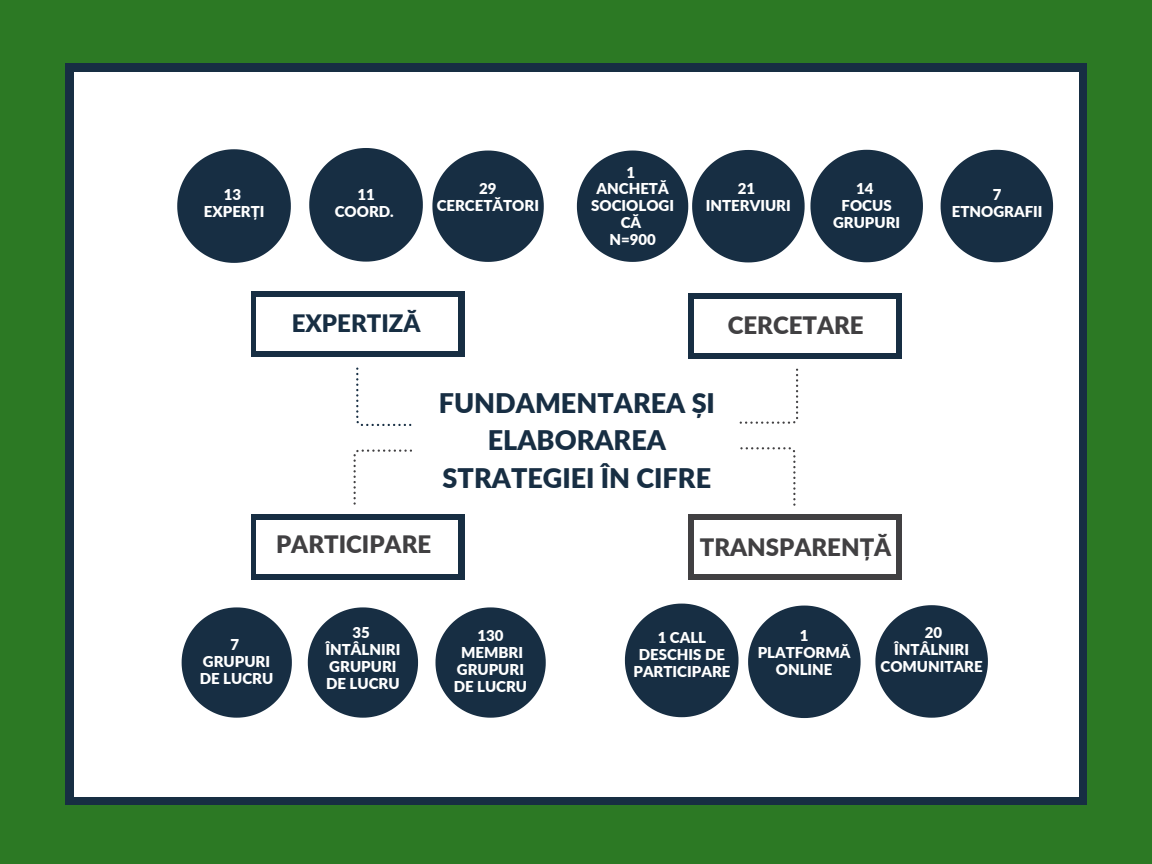
<style>
.page{position:relative;width:1152px;height:864px;background:#2c7924}
.page>*{position:absolute;margin:0;border:0;box-sizing:border-box;transform-origin:0 0}
.t1{font:900 27px/37.2px "Lato";color:#172e43;text-align:center}
.t2{font:900 24px "Lato";color:#414042}
.t3{font:900 24px "Lato";color:#172e43}
.t4{font:900 15px/16.8px "Lato";color:#fff;text-align:center}
</style>
<div class="page">
<div style="left:66px;top:64px;width:1021px;height:741px;background:#172e43"></div>
<div style="left:74px;top:72px;width:1004px;height:725px;background:#fff"></div>
<div style="left:251px;top:291px;width:213px;height:66px;background:#172e43"></div>
<div style="left:257px;top:297px;width:201px;height:54px;background:#fff"></div>
<div style="left:688px;top:293px;width:214px;height:66px;background:#172e43"></div>
<div style="left:694px;top:299px;width:202px;height:54px;background:#fff"></div>
<div style="left:251px;top:514px;width:213px;height:66px;background:#172e43"></div>
<div style="left:257px;top:520px;width:201px;height:54px;background:#fff"></div>
<div style="left:688px;top:514px;width:214px;height:66px;background:#414042"></div>
<div style="left:694px;top:520px;width:202px;height:54px;background:#fff"></div>
<svg style="left:875px;top:605px;width:113px;height:113px"></svg>
<svg style="left:740px;top:447px;width:56px;height:59px"></svg>
<svg style="left:748px;top:606px;width:113px;height:112px"></svg>
<svg style="left:625px;top:604px;width:114px;height:113px"></svg>
<svg style="left:436px;top:607px;width:110px;height:111px"></svg>
<svg style="left:354px;top:450px;width:58px;height:55px"></svg>
<svg style="left:308px;top:607px;width:110px;height:111px"></svg>
<svg style="left:182px;top:607px;width:110px;height:111px"></svg>
<svg style="left:177px;top:149px;width:114px;height:114px"></svg>
<svg style="left:356px;top:368px;width:55px;height:58px"></svg>
<svg style="left:309px;top:148px;width:114px;height:114px"></svg>
<svg style="left:432px;top:151px;width:112px;height:111px"></svg>
<svg style="left:740px;top:369px;width:58px;height:55px"></svg>
<svg style="left:577px;top:150px;width:346px;height:112px"></svg>
<svg style="left:941px;top:150px;width:112px;height:112px"></svg>
<p class="t4" style="left:204px;top:186px;width:62px">13<br>EXPERȚI</p>
<p class="t4" style="left:335px;top:186px;width:61px">11<br>COORD.</p>
<p class="t4" style="left:437px;top:180px;width:104px">29<br>CERCETĂTORI</p>
<h2 class="t3" style="left:292px;top:309px;width:130px">EXPERTIZĂ</h2>
<p class="t4" style="left:591px;top:163px;width:84px">1<br>ANCHETĂ<br>SOCIOLOGI<br>CĂ<br>N=900</p>
<p class="t4" style="left:706px;top:180px;width:86px">21<br>INTERVIURI</p>
<p class="t4" style="left:833px;top:180px;width:69px">14<br>FOCUS<br>GRUPURI</p>
<p class="t4" style="left:952px;top:186px;width:92px">7<br>ETNOGRAFII</p>
<h2 class="t2" style="left:728px;top:310px;width:137px">CERCETARE</h2>
<h1 class="t1" style="left:439px;top:384px;width:278px">FUNDAMENTAREA ȘI<br>ELABORAREA<br>STRATEGIEI ÎN CIFRE</h1>
<h2 class="t2" style="left:276px;top:529px;width:157px">PARTICIPARE</h2>
<h2 class="t2" style="left:700px;top:532px;width:193px">TRANSPARENȚĂ</h2>
<p class="t4" style="left:200px;top:636px;width:75px">7<br>GRUPURI<br>DE LUCRU</p>
<p class="t4" style="left:326px;top:624px;width:76px">35<br>ÎNTÂLNIRI<br>GRUPURI<br>DE LUCRU</p>
<p class="t4" style="left:454px;top:627px;width:75px">130<br>MEMBRI<br>GRUPURI<br>DE LUCRU</p>
<p class="t4" style="left:633px;top:629px;width:98px">1 CALL<br>DESCHIS DE<br>PARTICIPARE</p>
<p class="t4" style="left:758px;top:627px;width:94px">1<br>PLATFORMĂ<br>ONLINE</p>
<p class="t4" style="left:881px;top:624px;width:104px">20<br>ÎNTÂLNIRI<br>COMUNITARE</p>
</div>
